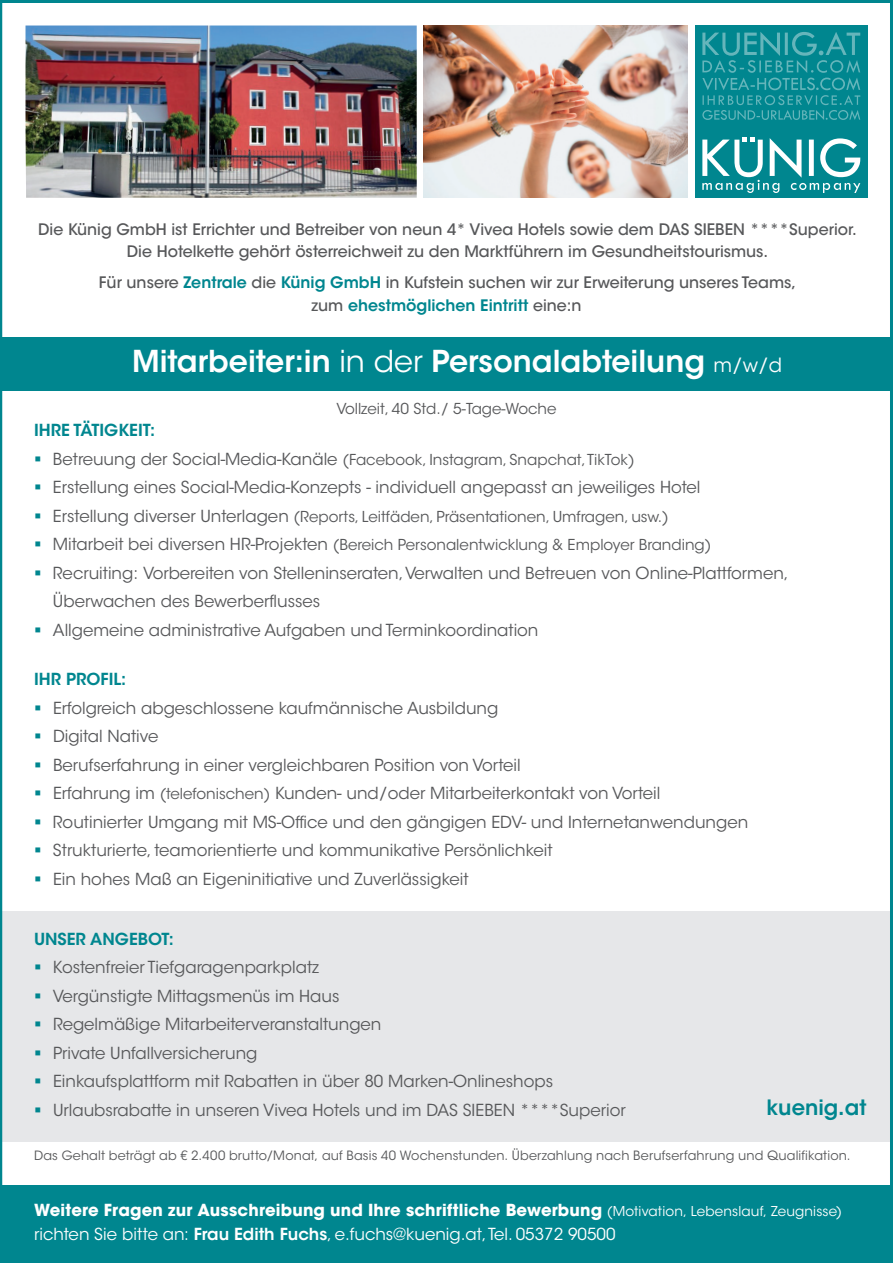
<style>
.page{position:relative;width:893px;height:1263px;background:#fff}
.page>*{position:absolute;margin:0;border:0;box-sizing:border-box;transform-origin:0 0}
.t1{font:600 30px "ITC Avant Garde Std";color:#fff}
.t2{font:600 21px "ITC Avant Garde Std";color:#00868f}
.t3{font:16.5px/28.5px "ITC Avant Garde Std";color:#57585a}
.t4{font:700 16.5px/24px "ITC Avant Garde Std";letter-spacing:.01em;color:#fff}
.t5{font:600 16.5px "ITC Avant Garde Std";color:#00868f}
.t6{font:500 15.75px/22.5px "ITC Avant Garde Std";color:#57585a;text-align:center}
.t7{font:15px "ITC Avant Garde Std";color:#57585a}
.t8{font:12.75px "ITC Avant Garde Std";letter-spacing:.015em;color:#57585a}
.s1{font-weight:600;color:#00868f}
.s2{font-weight:400}
.s3{font-weight:400;font-size:19.5px}
.s4{color:#00868f}
.s5{font-size:16.5px}
.s6{font-size:15px}
.s7{font-weight:400;font-size:13.5px}
.s8{font-weight:600}
</style>
<div class="page">
<div style="left:0;top:911px;width:893px;height:230px;background:#e6e7e9"></div>
<div style="left:0;top:337px;width:893px;height:53px;background:#00868f"></div>
<div style="left:0;top:1185px;width:893px;height:78px;background:#00868f"></div>
<img style="left:26px;top:26px;width:391px;height:172px">
<img style="left:423px;top:26px;width:265px;height:172px">
<div style="left:695px;top:26px;width:172px;height:172px;background:#00868f"></div>
<svg style="left:702px;top:137px;width:158px;height:56px"></svg>
<svg style="left:702px;top:32px;width:158px;height:88px"></svg>
<p class="t6" style="left:38px;top:218px;width:820px">Die Künig GmbH ist Errichter und Betreiber von neun 4* Vivea Hotels sowie dem DAS SIEBEN ****Superior.<br>Die Hotelkette gehört österreichweit zu den Marktführern im Gesundheitstourismus.</p>
<p class="t6" style="left:99px;top:272px;width:699px">Für unsere <span class="s1">Zentrale</span> die <span class="s1">Künig GmbH</span> in Kufstein suchen wir zur Erweiterung unseres Teams, zum <span class="s1">ehestmöglichen Eintritt</span> eine:n</p>
<h1 class="t1" style="left:132px;top:342px;width:652px">Mitarbeiter:in <span class="s2">in der</span> Personalabteilung <span class="s3">m/w/d</span></h1>
<p class="t7" style="left:336px;top:400px;width:222px">Vollzeit, 40 Std./ 5-Tage-Woche</p>
<p class="t5" style="left:34px;top:420px;width:123px">IHRE TÄTIGKEIT:</p>
<p class="t7" style="left:34px;top:450px;width:602px"><span class="s4">▪</span> <span class="s5">Betreuung der Social-Media-Kanäle</span> (Facebook, Instagram, Snapchat, TikTok)</p>
<p class="t3" style="left:34px;top:473px;width:668px"><span class="s4">▪</span> Erstellung eines Social-Media-Konzepts - individuell angepasst an jeweiliges Hotel</p>
<p class="t7" style="left:34px;top:507px;width:636px"><span class="s4">▪</span> <span class="s5">Erstellung diverser Unterlagen</span> (Reports, Leitfäden, Präsentationen, Umfragen, usw.)</p>
<p class="t7" style="left:34px;top:536px;width:679px"><span class="s4">▪</span> <span class="s5">Mitarbeit bei diversen HR-Projekten</span> (Bereich Personalentwicklung &amp; Employer Branding)</p>
<p class="t3" style="left:53px;top:559px;width:737px;text-indent:-19px"><span class="s4">▪</span> Recruiting: Vorbereiten von Stelleninseraten, Verwalten und Betreuen von Online-Plattformen,<br>Überwachen des Bewerberflusses</p>
<p class="t3" style="left:34px;top:616px;width:506px"><span class="s4">▪</span> Allgemeine administrative Aufgaben und Terminkoordination</p>
<p class="t5" style="left:34px;top:669px;width:94px">IHR PROFIL:</p>
<p class="t3" style="left:34px;top:694px;width:466px"><span class="s4">▪</span> Erfolgreich abgeschlossene kaufmännische Ausbildung</p>
<p class="t3" style="left:34px;top:722px;width:126px"><span class="s4">▪</span> Digital Native</p>
<p class="t3" style="left:34px;top:751px;width:488px"><span class="s4">▪</span> Berufserfahrung in einer vergleichbaren Position von Vorteil</p>
<p class="t3" style="left:34px;top:779px;width:628px"><span class="s4">▪</span> Erfahrung im <span class="s6">(telefonischen)</span> Kunden- und/oder Mitarbeiterkontakt von Vorteil</p>
<p class="t3" style="left:34px;top:808px;width:716px"><span class="s4">▪</span> Routinierter Umgang mit MS-Office und den gängigen EDV- und Internetanwendungen</p>
<p class="t3" style="left:34px;top:836px;width:520px"><span class="s4">▪</span> Strukturierte, teamorientierte und kommunikative Persönlichkeit</p>
<p class="t3" style="left:34px;top:865px;width:436px"><span class="s4">▪</span> Ein hohes Maß an Eigeninitiative und Zuverlässigkeit</p>
<p class="t5" style="left:34px;top:928px;width:141px">UNSER ANGEBOT:</p>
<p class="t3" style="left:34px;top:953px;width:287px"><span class="s4">▪</span> Kostenfreier Tiefgaragenparkplatz</p>
<p class="t3" style="left:34px;top:982px;width:307px"><span class="s4">▪</span> Vergünstigte Mittagsmenüs im Haus</p>
<p class="t3" style="left:34px;top:1010px;width:349px"><span class="s4">▪</span> Regelmäßige Mitarbeiterveranstaltungen</p>
<p class="t3" style="left:34px;top:1039px;width:225px"><span class="s4">▪</span> Private Unfallversicherung</p>
<p class="t3" style="left:34px;top:1067px;width:521px"><span class="s4">▪</span> Einkaufsplattform mit Rabatten in über 80 Marken-Onlineshops</p>
<p class="t3" style="left:34px;top:1096px;width:593px"><span class="s4">▪</span> Urlaubsrabatte in unseren Vivea Hotels und im DAS SIEBEN ****Superior</p>
<p class="t2" style="left:766px;top:1094px;width:101px">kuenig.at</p>
<p class="t8" style="left:34px;top:1147px;width:818px">Das Gehalt beträgt ab € 2.400 brutto/Monat, auf Basis 40 Wochenstunden. Überzahlung nach Berufserfahrung und Qualifikation.</p>
<p class="t4" style="left:34px;top:1197px;width:810px">Weitere Fragen zur Ausschreibung und Ihre schriftliche Bewerbung <span class="s7">(Motivation, Lebenslauf, Zeugnisse) </span><span class="s2">richten Sie bitte an:</span> <span class="s8">Frau Edith Fuchs</span><span class="s2">, e.fuchs@kuenig.at, Tel. 05372 90500</span></p>
</div>
